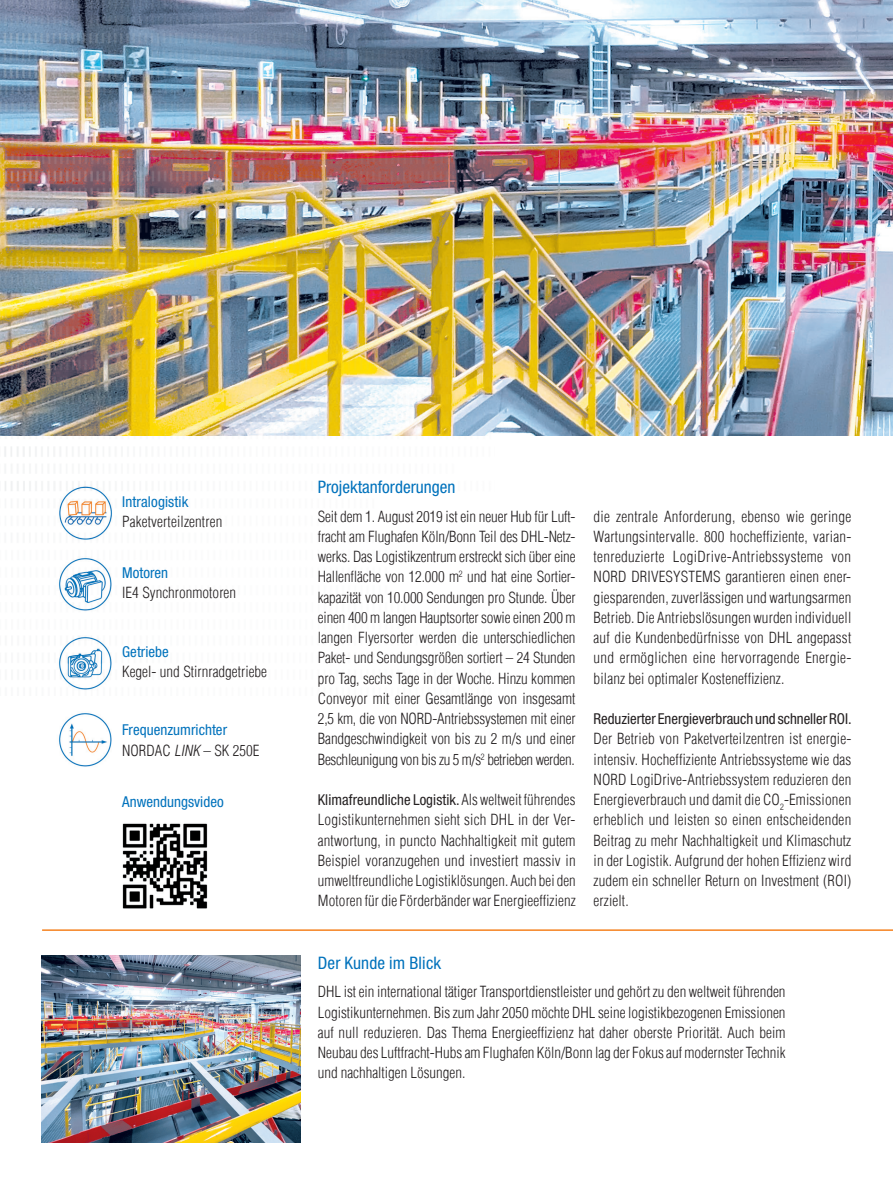
<style>
.page{position:relative;width:893px;height:1188px;background:#fff}
.page>*{position:absolute;margin:0;border:0;box-sizing:border-box;transform-origin:0 0}
.t1{font:condensed 17.25px "Helvetica Neue LT Std";color:#0072bc}
.t2{font:300 condensed 15px/20.2px "Helvetica Com";letter-spacing:.01em;color:#231f20;text-align:justify}
.t3{font:condensed 15px "Helvetica Neue LT Std";letter-spacing:-.005em;color:#231f20}
.t4{font:condensed 15px "Helvetica Neue LT Std";color:#0072bc}
.s1{font-style:italic}
.s2{font-family:"Helvetica Com";font-weight:300}
</style>
<div class="page">
<img style="left:495px;top:0;width:398px;height:435px">
<hr style="left:42px;top:929px;width:851px;height:2px;background:#f58220">
<img style="left:0;top:0;width:495px;height:491px">
<img style="left:122px;top:823px;width:86px;height:85px">
<img style="left:51px;top:475px;width:72px;height:65px">
<img style="left:42px;top:956px;width:258px;height:187px">
<img style="left:59px;top:557px;width:53px;height:54px">
<img style="left:59px;top:636px;width:53px;height:54px">
<img style="left:59px;top:713px;width:53px;height:54px">
<p class="t4" style="left:122px;top:493px;width:68px">Intralogistik</p>
<p class="t2" style="left:122px;top:511px;width:102px">Paketverteilzentren</p>
<p class="t4" style="left:122px;top:564px;width:47px">Motoren</p>
<p class="t2" style="left:122px;top:583px;width:115px">IE4 Synchronmotoren</p>
<p class="t4" style="left:122px;top:643px;width:48px">Getriebe</p>
<p class="t2" style="left:122px;top:661px;width:146px">Kegel- und Stirnradgetriebe</p>
<p class="t4" style="left:122px;top:721px;width:106px">Frequenzumrichter</p>
<p class="t2" style="left:122px;top:740px;width:139px">NORDAC <span class="s1">LINK</span> – SK 250E</p>
<p class="t4" style="left:122px;top:793px;width:103px">Anwendungsvideo</p>
<p class="t1" style="left:318px;top:476px;width:139px">Projektanforderungen</p>
<p class="t2" style="left:318px;top:506px;width:259px">Seit dem 1. August 2019 ist ein neuer Hub für Luft&shy;fracht am Flughafen Köln/Bonn Teil des DHL-Netz&shy;werks. Das Logistikzentrum erstreckt sich über eine Hallenfläche von 12.000 m<sup>2</sup> und hat eine Sortier&shy;kapazität von 10.000 Sendungen pro Stunde. Über einen 400 m langen Hauptsorter sowie einen 200 m langen Flyersorter werden die unterschiedlichen Paket- und Sendungsgrößen sortiert – 24 Stunden pro Tag, sechs Tage in der Woche. Hinzu kommen Conveyor mit einer Gesamtlänge von insgesamt 2,5 km, die von NORD-Antriebssystemen mit einer Bandgeschwindigkeit von bis zu 2 m/s und einer Beschleunigung von bis zu 5 m/s<sup>2</sup> betrieben werden.</p>
<p class="t3" style="left:318px;top:791px;width:259px">Klimafreundliche Logistik. <span class="s2">Als weltweit führendes</span></p>
<p class="t2" style="left:318px;top:810px;width:259px">Logistikunternehmen sieht sich DHL in der Ver&shy;antwortung, in puncto Nachhaltigkeit mit gutem Beispiel voranzugehen und investiert massiv in umweltfreundliche Logistiklösungen. Auch bei den Motoren für die Förderbänder war Energieeffizienz</p>
<p class="t2" style="left:594px;top:506px;width:259px">die zentrale Anforderung, ebenso wie geringe Wartungsintervalle. 800 hocheffiziente, varian&shy;tenreduzierte LogiDrive-Antriebssysteme von NORD DRIVESYSTEMS garantieren einen ener&shy;giesparenden, zuverlässigen und wartungsarmen Betrieb. Die Antriebslösungen wurden individuell auf die Kundenbedürfnisse von DHL angepasst und ermöglichen eine hervorragende Energie&shy;bilanz bei optimaler Kosteneffizienz.</p>
<p class="t3" style="left:594px;top:710px;width:260px">Reduzierter Energieverbrauch und schneller ROI.</p>
<p class="t2" style="left:594px;top:729px;width:259px">Der Betrieb von Paketverteilzentren ist energie&shy;intensiv. Hocheffiziente Antriebssysteme wie das NORD LogiDrive-Antriebssystem reduzieren den Energieverbrauch und damit die CO<sub>2</sub>-Emissionen erheblich und leisten so einen entscheidenden Beitrag zu mehr Nachhaltigkeit und Klimaschutz in der Logistik. Aufgrund der hohen Effizienz wird zudem ein schneller Return on Investment (ROI) erzielt.</p>
<p class="t1" style="left:318px;top:952px;width:125px">Der Kunde im Blick</p>
<p class="t2" style="left:318px;top:982px;width:469px">DHL ist ein international tätiger Transportdienstleister und gehört zu den weltweit führenden Logistikunternehmen. Bis zum Jahr 2050 möchte DHL seine logistikbezogenen Emissionen auf null reduzieren. Das Thema Energieeffizienz hat daher oberste Priorität. Auch beim Neubau des Luftfracht-Hubs am Flughafen Köln/Bonn lag der Fokus auf modernster Technik und nachhaltigen Lösungen.</p>
</div>
